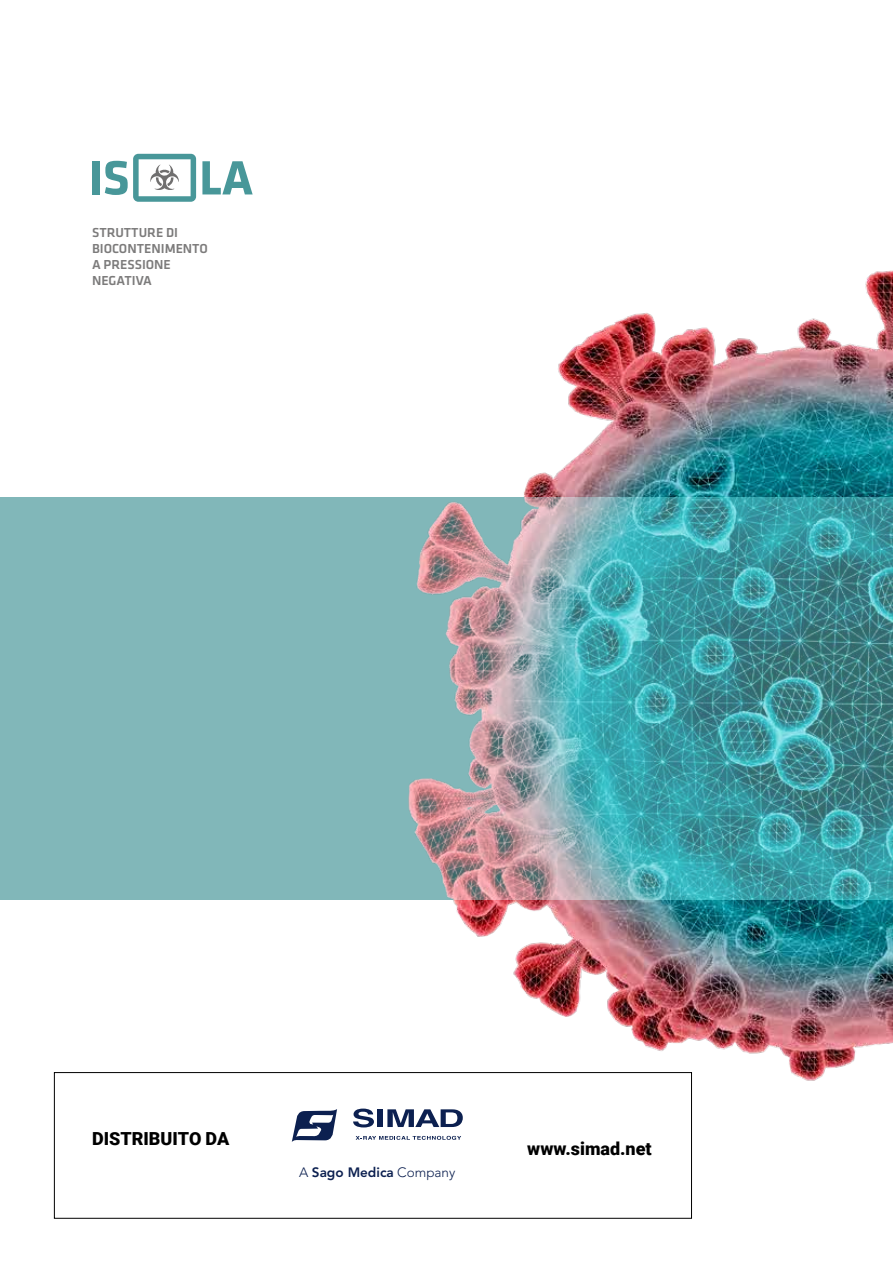
<style>
.page{position:relative;width:893px;height:1263px;background:#fff}
.page>*{position:absolute;margin:0;border:0;box-sizing:border-box;transform-origin:0 0}
.t1{font:900 18px "Roboto";color:#000}
.t2{font:500 13.5px/16.2px "Klavika";color:#7c7b7b}
.t3{font:800 13.5px "Avenir";color:#0c2050}
.s1{font-weight:300}
</style>
<div class="page">
<div style="left:92px;top:161px;width:8px;height:33px;background:#489799"></div>
<svg style="left:202px;top:161px;width:45px;height:33px"></svg>
<svg style="left:105px;top:154px;width:91px;height:48px"></svg>
<img style="left:247px;top:176px;width:646px;height:966px">
<img style="left:0;top:497px;width:893px;height:403px">
<div style="left:377px;top:1109px;width:6px;height:18px;background:#0c2050"></div>
<svg style="left:387px;top:1109px;width:76px;height:18px"></svg>
<svg style="left:353px;top:1108px;width:21px;height:19px"></svg>
<svg style="left:292px;top:1109px;width:45px;height:33px"></svg>
<svg style="left:356px;top:1136px;width:105px;height:4px"></svg>
<div style="left:54px;top:1072px;width:638px;height:146px;border:1px solid #000"></div>
<p class="t2" style="left:92px;top:224px;width:117px">STRUTTURE DI<br>BIOCONTENIMENTO<br>A PRESSIONE<br>NEGATIVA</p>
<h1 class="t1" style="left:92px;top:1126px;width:139px">DISTRIBUITO DA</h1>
<p class="t3" style="left:299px;top:1164px;width:158px"><span class="s1">A</span> Sago Medica <span class="s1">Company</span></p>
<h1 class="t1" style="left:527px;top:1136px;width:126px">www.simad.net</h1>
</div>
